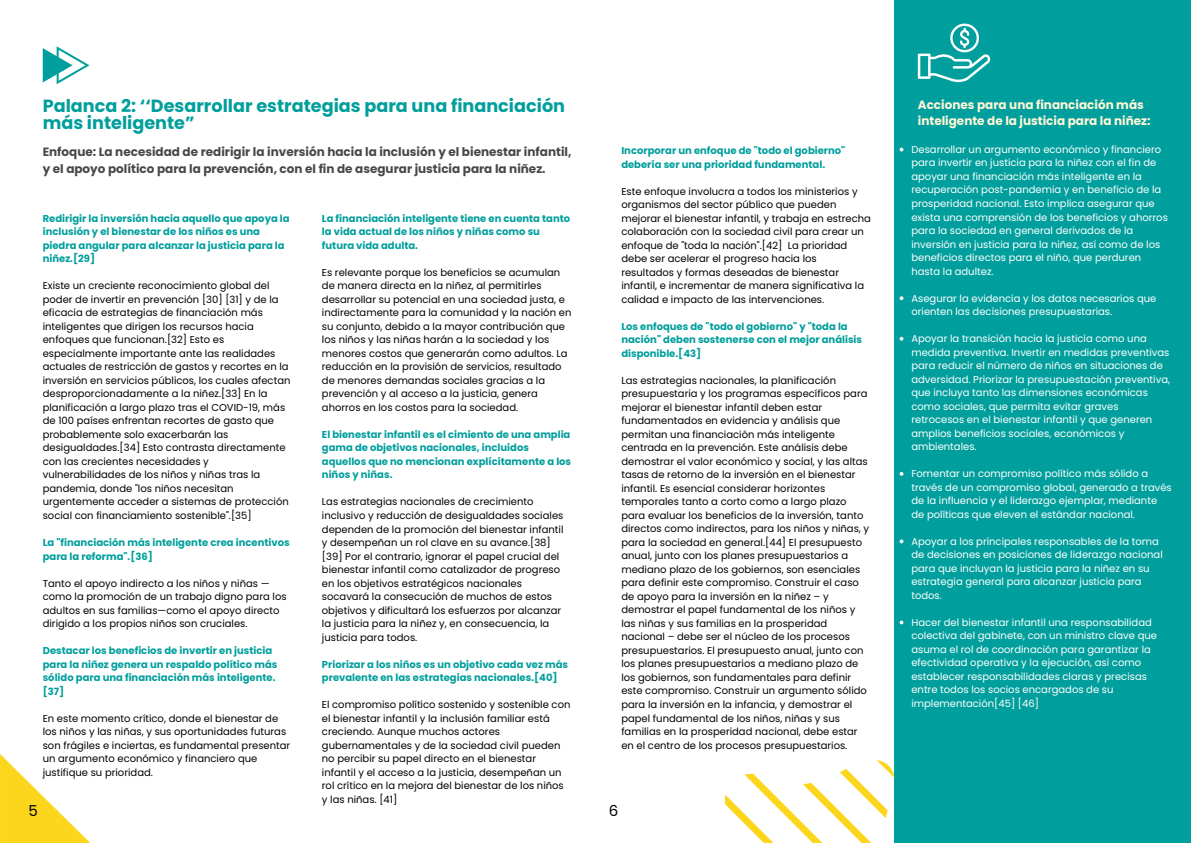
<style>
.page{position:relative;width:1191px;height:843px;background:#fff}
.page>*{position:absolute;margin:0;border:0;box-sizing:border-box;transform-origin:0 0}
.t1{font:700 17.6px/16.5px "Poppins";color:#009f9d}
.t2{font:15px "Poppins";color:#000}
.t3{font:700 12px/16.5px "Poppins";color:#474849}
.t4{font:700 12px/16.5px "Poppins";color:#fef7d6}
.t5{font:10px/13.5px "Poppins";color:#000}
.t6{font:10px/13.5px "Poppins";color:#fff}
.t7{font:700 10px/13.5px "Poppins";color:#009f9d}
</style>
<div class="page">
<svg style="left:43px;top:46px;width:46px;height:38px"></svg>
<div style="left:894px;top:0;width:296px;height:842px;background:#009f9d"></div>
<svg style="left:917px;top:24px;width:73px;height:58px"></svg>
<svg style="left:0;top:754px;width:90px;height:88px"></svg>
<svg style="left:725px;top:760px;width:169px;height:82px"></svg>
<svg style="left:899px;top:148px;width:4px;height:3px"></svg>
<svg style="left:899px;top:296px;width:4px;height:4px"></svg>
<svg style="left:899px;top:539px;width:4px;height:4px"></svg>
<svg style="left:899px;top:620px;width:4px;height:4px"></svg>
<h3 class="t1" style="left:43px;top:98px;width:524px">Palanca 2: ‘‘Desarrollar estrategias para una financiación más inteligente”</h3>
<p class="t7" style="left:621px;top:144px;width:225px">Incorporar un enfoque de "todo el gobierno" debería ser una prioridad fundamental.</p>
<h3 class="t5" style="left:621px;top:184px;width:251px">Este enfoque involucra a todos los ministerios y organismos del sector público que pueden mejorar el bienestar infantil, y trabaja en estrecha colaboración con la sociedad civil para crear un enfoque de "toda la nación".[42] La prioridad debe ser acelerar el progreso hacia los resultados y formas deseadas de bienestar infantil, e incrementar de manera significativa la calidad e impacto de las intervenciones.</h3>
<p class="t7" style="left:621px;top:319px;width:242px">Los enfoques de "todo el gobierno" y "toda la nación" deben sostenerse con el mejor análisis disponible.[43]</p>
<p class="t5" style="left:621px;top:373px;width:249px">Las estrategias nacionales, la planificación presupuestaria y los programas específicos para mejorar el bienestar infantil deben estar fundamentados en evidencia y análisis que permitan una financiación más inteligente centrada en la prevención. Este análisis debe demostrar el valor económico y social, y las altas tasas de retorno de la inversión en el bienestar infantil. Es esencial considerar horizontes temporales tanto a corto como a largo plazo para evaluar los beneficios de la inversión, tanto directos como indirectos, para los niños y niñas, y para la sociedad en general.[44] El presupuesto anual, junto con los planes presupuestarios a mediano plazo de los gobiernos, son esenciales para definir este compromiso. Construir el caso de apoyo para la inversión en la niñez – y demostrar el papel fundamental de los niños y las niñas y sus familias en la prosperidad nacional – debe ser el núcleo de los procesos presupuestarios. El presupuesto anual, junto con los planes presupuestarios a mediano plazo de los gobiernos, son fundamentales para definir este compromiso. Construir un argumento sólido para la inversión en la infancia, y demostrar el papel fundamental de los niños, niñas y sus familias en la prosperidad nacional, debe estar en el centro de los procesos presupuestarios.</p>
<p class="t3" style="left:43px;top:143px;width:530px">Enfoque: La necesidad de redirigir la inversión hacia la inclusión y el bienestar infantil, y el apoyo político para la prevención, con el fin de asegurar justicia para la niñez.</p>
<p class="t7" style="left:43px;top:211px;width:248px">Redirigir la inversión hacia aquello que apoya la inclusión y el bienestar de los niños es una piedra angular para alcanzar la justicia para la niñez.[29]</p>
<h1 class="t5" style="left:43px;top:279px;width:249px">Existe un creciente reconocimiento global del poder de invertir en prevención [30] [31] y de la eficacia de estrategias de financiación más inteligentes que dirigen los recursos hacia enfoques que funcionan.[32] Esto es especialmente importante ante las realidades actuales de restricción de gastos y recortes en la inversión en servicios públicos, los cuales afectan desproporcionadamente a la niñez.[33] En la planificación a largo plazo tras el COVID-19, más de 100 países enfrentan recortes de gasto que probablemente solo exacerbarán las desigualdades.[34] Esto contrasta directamente con las crecientes necesidades y vulnerabilidades de los niños y niñas tras la pandemia, donde "los niños necesitan urgentemente acceder a sistemas de protección social con financiamiento sostenible".[35]</h1>
<h2 class="t7" style="left:43px;top:535px;width:248px">La "financiación más inteligente crea incentivos para la reforma".[36]</h2>
<h3 class="t5" style="left:43px;top:576px;width:245px">Tanto el apoyo indirecto a los niños y niñas — como la promoción de un trabajo digno para los adultos en sus familias—como el apoyo directo dirigido a los propios niños son cruciales.</h3>
<p class="t7" style="left:43px;top:643px;width:236px">Destacar los beneficios de invertir en justicia para la niñez genera un respaldo político más sólido para una financiación más inteligente. [37]</p>
<h3 class="t5" style="left:43px;top:711px;width:249px">En este momento crítico, donde el bienestar de los niños y las niñas, y sus oportunidades futuras son frágiles e inciertas, es fundamental presentar un argumento económico y financiero que justifique su prioridad.</h3>
<p class="t7" style="left:322px;top:211px;width:250px">La financiación inteligente tiene en cuenta tanto la vida actual de los niños y niñas como su futura vida adulta.</p>
<p class="t5" style="left:322px;top:265px;width:251px">Es relevante porque los beneficios se acumulan de manera directa en la niñez, al permitirles desarrollar su potencial en una sociedad justa, e indirectamente para la comunidad y la nación en su conjunto, debido a la mayor contribución que los niños y las niñas harán a la sociedad y los menores costos que generarán como adultos. La reducción en la provisión de servicios, resultado de menores demandas sociales gracias a la prevención y al acceso a la justicia, genera ahorros en los costos para la sociedad.</p>
<p class="t7" style="left:322px;top:427px;width:251px">El bienestar infantil es el cimiento de una amplia gama de objetivos nacionales, incluidos aquellos que no mencionan explícitamente a los niños y niñas.</p>
<h3 class="t5" style="left:322px;top:495px;width:243px">Las estrategias nacionales de crecimiento inclusivo y reducción de desigualdades sociales dependen de la promoción del bienestar infantil y desempeñan un rol clave en su avance.[38] [39] Por el contrario, ignorar el papel crucial del bienestar infantil como catalizador de progreso en los objetivos estratégicos nacionales socavará la consecución de muchos de estos objetivos y dificultará los esfuerzos por alcanzar la justicia para la niñez y, en consecuencia, la justicia para todos.</h3>
<p class="t7" style="left:322px;top:657px;width:248px">Priorizar a los niños es un objetivo cada vez más prevalente en las estrategias nacionales.[40]</p>
<h3 class="t5" style="left:322px;top:697px;width:250px">El compromiso político sostenido y sostenible con el bienestar infantil y la inclusión familiar está creciendo. Aunque muchos actores gubernamentales y de la sociedad civil pueden no percibir su papel directo en el bienestar infantil y el acceso a la justicia, desempeñan un rol crítico en la mejora del bienestar de los niños y las niñas. [41]</h3>
<h3 class="t2" style="left:29px;top:799px;width:11px">5</h3>
<p class="t2" style="left:608px;top:799px;width:11px">6</p>
<p class="t4" style="left:917px;top:96px;width:234px">Acciones para una financiación más inteligente de la justicia para la niñez:</p>
<h2 class="t6" style="left:911px;top:143px;width:258px">Desarrollar un argumento económico y financiero para invertir en justicia para la niñez con el fin de apoyar una financiación más inteligente en la recuperación post-pandemia y en beneficio de la prosperidad nacional. Esto implica asegurar que exista una comprensión de los beneficios y ahorros para la sociedad en general derivados de la inversión en justicia para la niñez, así como de los beneficios directos para el niño, que perduren hasta la adultez.</h2>
<p class="t6" style="left:911px;top:291px;width:246px">Asegurar la evidencia y los datos necesarios que orienten las decisiones presupuestarias.</p>
<p class="t6" style="left:911px;top:332px;width:260px">Apoyar la transición hacia la justicia como una medida preventiva. Invertir en medidas preventivas para reducir el número de niños en situaciones de adversidad. Priorizar la presupuestación preventiva, que incluya tanto las dimensiones económicas como sociales, que permita evitar graves retrocesos en el bienestar infantil y que generen amplios beneficios sociales, económicos y ambientales.</p>
<p class="t6" style="left:911px;top:467px;width:262px">Fomentar un compromiso político más sólido a través de un compromiso global, generado a través de la influencia y el liderazgo ejemplar, mediante de políticas que eleven el estándar nacional.</p>
<p class="t6" style="left:911px;top:534px;width:253px">Apoyar a los principales responsables de la toma de decisiones en posiciones de liderazgo nacional para que incluyan la justicia para la niñez en su estrategia general para alcanzar justicia para todos.</p>
<p class="t6" style="left:911px;top:615px;width:247px">Hacer del bienestar infantil una responsabilidad colectiva del gabinete, con un ministro clave que asuma el rol de coordinación para garantizar la efectividad operativa y la ejecución, así como establecer responsabilidades claras y precisas entre todos los socios encargados de su implementación[45] [46]</p>
</div>
